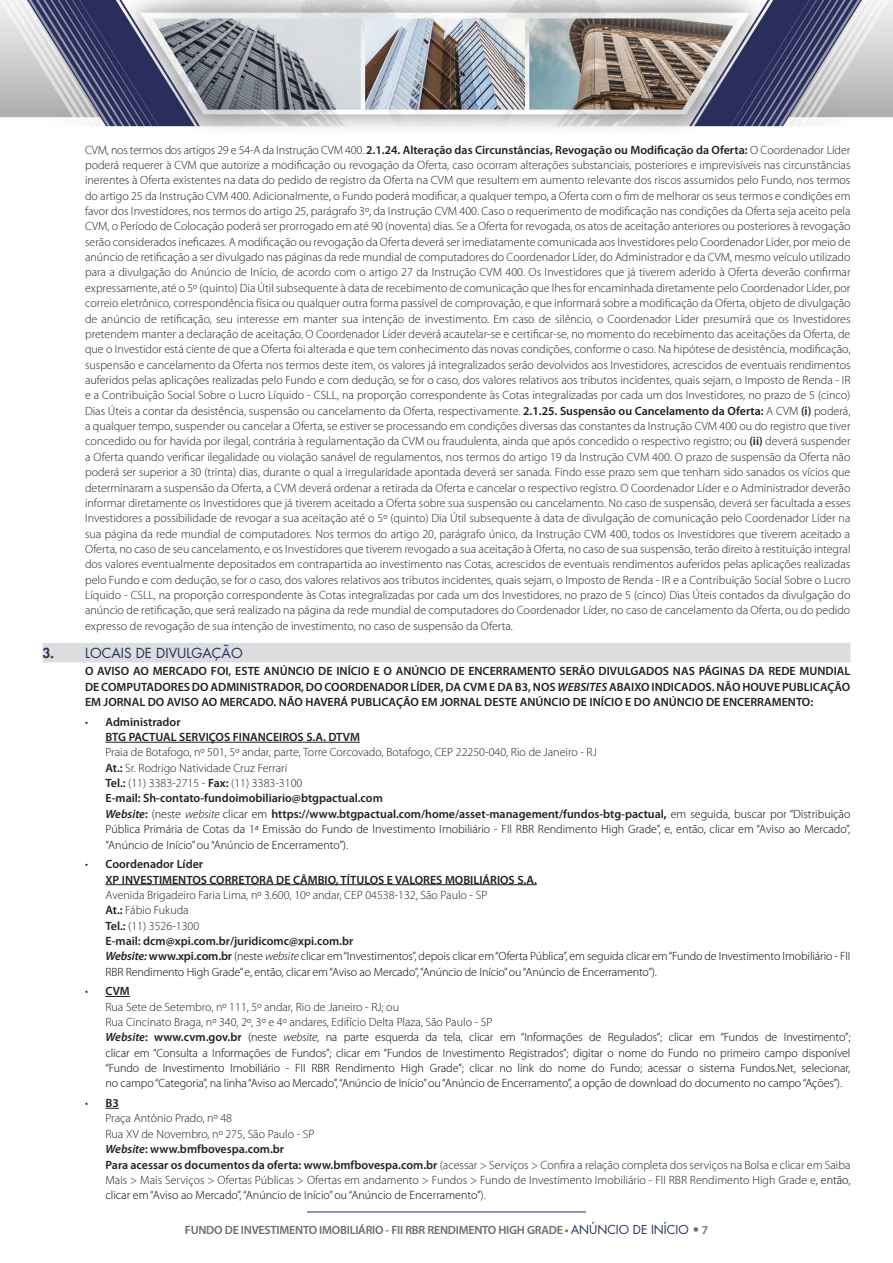
<style>
.page{position:relative;width:893px;height:1263px;background:#fff}
.page>*{position:absolute;margin:0;border:0;box-sizing:border-box;transform-origin:0 0}
.t1{font:13.5px "Futura";color:#253160}
.t2{font:300 12px/15.3px "Myriad Pro";color:#231f20;text-align:justify}
.t3{font:300 12px/15.3px "Myriad Pro";letter-spacing:-.01em;color:#000}
.t4{font:600 12px/15.3px "Myriad Pro";color:#231f20}
.t5{font:600 12px "Myriad Pro";letter-spacing:-.02em;color:#6c6d70}
.s1{font-weight:600}
.s2{font-weight:800}
.s3{font-style:italic}
.s4{font-weight:300}
.s5{color:#231f20}
.s6{font-weight:600;color:#231f20}
.s7{font-weight:600;font-style:italic;color:#231f20}
.s8{font-weight:600;font-style:italic}
.s9{color:#000}
.s10{font-family:"Futura";font-weight:400;color:#253160}
.s11{font-family:"Futura";font-weight:400}
</style>
<div class="page">
<img style="left:0;top:0;width:893px;height:1212px">
<hr style="left:307px;top:1212px;width:279px;height:1px;background:#253160">
<div style="left:43px;top:643px;width:807px;height:19px;background:#dcdddf"></div>
<hr style="left:106px;top:742px;width:254px;height:1px;background:#231f20">
<hr style="left:106px;top:884px;width:431px;height:1px;background:#231f20">
<svg style="left:106px;top:996px;width:24px;height:1px"></svg>
<svg style="left:106px;top:1108px;width:13px;height:1px"></svg>
<p class="t2" style="left:85px;top:142px;width:767px">CVM, nos termos dos artigos 29 e 54-A da Instrução CVM 400. <span class="s1">2.1.24. Alteração das Circunstâncias, Revogação ou Modificação da Oferta:</span> O Coordenador Líder poderá requerer à CVM que autorize a modificação ou revogação da Oferta, caso ocorram alterações substanciais, posteriores e imprevisíveis nas circunstâncias inerentes à Oferta existentes na data do pedido de registro da Oferta na CVM que resultem em aumento relevante dos riscos assumidos pelo Fundo, nos termos do artigo 25 da Instrução CVM 400. Adicionalmente, o Fundo poderá modificar, a qualquer tempo, a Oferta com o fim de melhorar os seus termos e condições em favor dos Investidores, nos termos do artigo 25, parágrafo 3º, da Instrução CVM 400. Caso o requerimento de modificação nas condições da Oferta seja aceito pela CVM, o Período de Colocação poderá ser prorrogado em até 90 (noventa) dias. Se a Oferta for revogada, os atos de aceitação anteriores ou posteriores à revogação serão considerados ineficazes. A modificação ou revogação da Oferta deverá ser imediatamente comunicada aos Investidores pelo Coordenador Líder, por meio de anúncio de retificação a ser divulgado nas páginas da rede mundial de computadores do Coordenador Líder, do Administrador e da CVM, mesmo veículo utilizado para a divulgação do Anúncio de Início, de acordo com o artigo 27 da Instrução CVM 400. Os Investidores que já tiverem aderido à Oferta deverão confirmar expressamente, até o 5º (quinto) Dia Útil subsequente à data de recebimento de comunicação que lhes for encaminhada diretamente pelo Coordenador Líder, por correio eletrônico, correspondência física ou qualquer outra forma passível de comprovação, e que informará sobre a modificação da Oferta, objeto de divulgação de anúncio de retificação, seu interesse em manter sua intenção de investimento. Em caso de silêncio, o Coordenador Líder presumirá que os Investidores pretendem manter a declaração de aceitação. O Coordenador Líder deverá acautelar-se e certificar-se, no momento do recebimento das aceitações da Oferta, de que o Investidor está ciente de que a Oferta foi alterada e que tem conhecimento das novas condições, conforme o caso. Na hipótese de desistência, modificação, suspensão e cancelamento da Oferta nos termos deste item, os valores já integralizados serão devolvidos aos Investidores, acrescidos de eventuais rendimentos auferidos pelas aplicações realizadas pelo Fundo e com dedução, se for o caso, dos valores relativos aos tributos incidentes, quais sejam, o Imposto de Renda - IR e a Contribuição Social Sobre o Lucro Líquido - CSLL, na proporção correspondente às Cotas integralizadas por cada um dos Investidores, no prazo de 5 (cinco)<br>Dias Úteis a contar da desistência, suspensão ou cancelamento da Oferta, respectivamente. <span class="s1">2.1.25. Suspensão ou Cancelamento da Oferta:</span> A CVM <span class="s1">(i)</span> poderá, a qualquer tempo, suspender ou cancelar a Oferta, se estiver se processando em condições diversas das constantes da Instrução CVM 400 ou do registro que tiver concedido ou for havida por ilegal, contrária à regulamentação da CVM ou fraudulenta, ainda que após concedido o respectivo registro; ou <span class="s1">(ii)</span> deverá suspender a Oferta quando verificar ilegalidade ou violação sanável de regulamentos, nos termos do artigo 19 da Instrução CVM 400. O prazo de suspensão da Oferta não poderá ser superior a 30 (trinta) dias, durante o qual a irregularidade apontada deverá ser sanada. Findo esse prazo sem que tenham sido sanados os vícios que determinaram a suspensão da Oferta, a CVM deverá ordenar a retirada da Oferta e cancelar o respectivo registro. O Coordenador Líder e o Administrador deverão informar diretamente os Investidores que já tiverem aceitado a Oferta sobre sua suspensão ou cancelamento. No caso de suspensão, deverá ser facultada a esses Investidores a possibilidade de revogar a sua aceitação até o 5º (quinto) Dia Útil subsequente à data de divulgação de comunicação pelo Coordenador Líder na sua página da rede mundial de computadores. Nos termos do artigo 20, parágrafo único, da Instrução CVM 400, todos os Investidores que tiverem aceitado a Oferta, no caso de seu cancelamento, e os Investidores que tiverem revogado a sua aceitação à Oferta, no caso de sua suspensão, terão direito à restituição integral dos valores eventualmente depositados em contrapartida ao investimento nas Cotas, acrescidos de eventuais rendimentos auferidos pelas aplicações realizadas pelo Fundo e com dedução, se for o caso, dos valores relativos aos tributos incidentes, quais sejam, o Imposto de Renda - IR e a Contribuição Social Sobre o Lucro Líquido - CSLL, na proporção correspondente às Cotas integralizadas por cada um dos Investidores, no prazo de 5 (cinco) Dias Úteis contados da divulgação do anúncio de retificação, que será realizado na página da rede mundial de computadores do Coordenador Líder, no caso de cancelamento da Oferta, ou do pedido expresso de revogação de sua intenção de investimento, no caso de suspensão da Oferta.</p>
<p class="t1" style="left:43px;top:644px;width:202px"><span class="s2">3.</span> LOCAIS DE DIVULGAÇÃO</p>
<p class="t4" style="left:85px;top:663px;width:767px;text-align:justify">O AVISO AO MERCADO FOI, ESTE ANÚNCIO DE INÍCIO E O ANÚNCIO DE ENCERRAMENTO SERÃO DIVULGADOS NAS PÁGINAS DA REDE MUNDIAL DE COMPUTADORES DO ADMINISTRADOR, DO COORDENADOR LÍDER, DA CVM E DA B3, NOS <span class="s3">WEBSITES</span> ABAIXO INDICADOS. NÃO HOUVE PUBLICAÇÃO EM JORNAL DO AVISO AO MERCADO. NÃO HAVERÁ PUBLICAÇÃO EM JORNAL DESTE ANÚNCIO DE INÍCIO E DO ANÚNCIO DE ENCERRAMENTO:</p>
<p class="t4" style="left:106px;top:714px;width:256px;text-indent:-20px"><span class="s4">•</span> Administrador<br>BTG PACTUAL SERVIÇOS FINANCEIROS S.A. DTVM</p>
<p class="t3" style="left:106px;top:745px;width:746px"><span class="s5">Praia de Botafogo, nº 501, 5º andar, parte, Torre Corcovado, Botafogo, CEP 22250-040, Rio de Janeiro - RJ<br></span><span class="s6">At.:</span> <span class="s5">Sr. Rodrigo Natividade Cruz Ferrari<br></span><span class="s6">Tel.:</span> <span class="s5">(11) 3383-2715 -</span> <span class="s6">Fax:</span> <span class="s5">(11) 3383-3100<br></span><span class="s6">E-mail: Sh-contato-fundoimobiliario@btgpactual.com<br></span><span class="s7">Website</span><span class="s6">:</span> (neste <span class="s3">website</span> clicar em <span class="s6">https://www.btgpactual.com/home/asset-management/fundos-btg-pactual</span><span class="s1">,</span> em seguida, buscar por “Distribuição Pública Primária de Cotas da 1ª Emissão do Fundo de Investimento Imobiliário - FII RBR Rendimento High Grade”, e, então, clicar em “Aviso ao Mercado”, “Anúncio de Início” ou “Anúncio de Encerramento”)<span class="s5">.</span></p>
<p class="t4" style="left:106px;top:856px;width:433px;text-indent:-20px"><span class="s4">•</span> Coordenador Líder<br>XP INVESTIMENTOS CORRETORA DE CÂMBIO, TÍTULOS E VALORES MOBILIÁRIOS S.A.</p>
<p class="t3" style="left:106px;top:887px;width:746px"><span class="s5">Avenida Brigadeiro Faria Lima, nº 3.600, 10º andar, CEP 04538-132, São Paulo - SP<br></span><span class="s6">At.:</span> <span class="s5">Fábio Fukuda<br></span><span class="s6">Tel.:</span> <span class="s5">(11) 3526-1300<br></span><span class="s6">E-mail: dcm@xpi.com.br/juridicomc@xpi.com.br<br></span><span class="s7">Website:</span> <span class="s6">www.xpi.com.br</span> (neste <span class="s3">website</span> clicar em “Investimentos”, depois clicar em “Oferta Pública”, em seguida clicar em “Fundo de Investimento Imobiliário - FII RBR Rendimento High Grade” e, então, clicar em “Aviso ao Mercado”, “Anúncio de Início” ou “Anúncio de Encerramento”).</p>
<p class="t3" style="left:106px;top:984px;width:746px;text-indent:-20px"><span class="s5">•</span> <span class="s6">CVM<br></span><span class="s5">Rua Sete de Setembro, nº 111, 5º andar, Rio de Janeiro - RJ; ou<br>Rua Cincinato Braga, nº 340, 2º, 3º e 4º andares, Edifício Delta Plaza, São Paulo - SP<br></span><span class="s7">Website</span><span class="s6">: www.cvm.gov.br</span> (neste <span class="s3">website</span>, na parte esquerda da tela, clicar em “Informações de Regulados”; clicar em “Fundos de Investimento”; clicar em “Consulta a Informações de Fundos”; clicar em “Fundos de Investimento Registrados”; digitar o nome do Fundo no primeiro campo disponível “Fundo de Investimento Imobiliário - FII RBR Rendimento High Grade”; clicar no link do nome do Fundo; acessar o sistema Fundos.Net, selecionar, no campo “Categoria”, na linha “Aviso ao Mercado”, “Anúncio de Início” ou “Anúncio de Encerramento”, a opção de download do documento no campo “Ações”).</p>
<p class="t2" style="left:106px;top:1096px;width:746px;text-align:left;text-indent:-20px">• <span class="s1">B3<br></span>Praça Antônio Prado, nº 48<br>Rua XV de Novembro, nº 275, São Paulo - SP<br><span class="s8">Website</span><span class="s1">: www.bmfbovespa.com.br<br>Para acessar os documentos da oferta: www.bmfbovespa.com.br</span> (acessar &gt; Serviços &gt; Confira a relação completa dos serviços na Bolsa e clicar em Saiba Mais &gt; Mais Serviços &gt; Ofertas Públicas &gt; Ofertas em andamento &gt; Fundos &gt; Fundo de Investimento Imobiliário - FII RBR Rendimento High Grade e, <span class="s9">então, clicar em “Aviso ao Mercado”, “Anúncio de Início” ou “Anúncio de Encerramento”</span>).</p>
<p class="t5" style="left:185px;top:1222px;width:525px">FUNDO DE INVESTIMENTO IMOBILIÁRIO - FII RBR RENDIMENTO HIGH GRADE • <span class="s10">ANÚNCIO DE INÍCIO</span> <span class="s11">•</span> 7</p>
</div>
